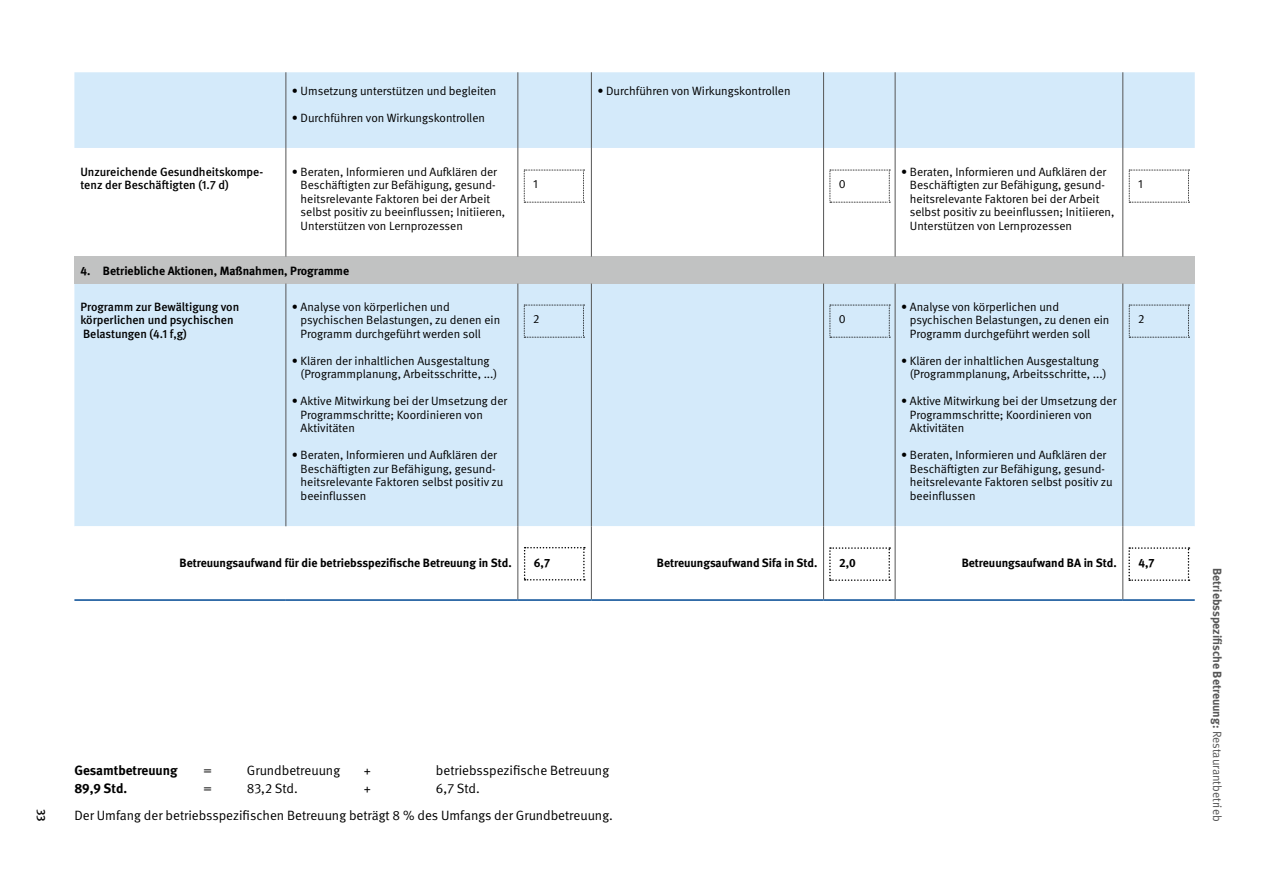
<style>
.page{position:relative;width:1263px;height:893px;background:#fff}
.page>*{position:absolute;margin:0;border:0;box-sizing:border-box;transform-origin:0 0}
.t1{font:13.5px/27px "DGUV Meta";color:#000}
.t2{font:700 13.5px "DGUV Meta";color:#000}
.t3{font:12px/13.5px "DGUV Meta";color:#000}
.t4{font:700 12px "DGUV Meta";color:#000}
.t5{font:500 12px/13.5px "DGUV Meta";color:#000}
.t6{font:700 12px "DGUV Meta";color:#565656}
.s1{font-weight:400}
</style>
<div class="page">
<div style="left:74px;top:72px;width:1121px;height:76px;background:#d4eafa"></div>
<svg style="left:74px;top:148px;width:1121px;height:451px;fill:#d4eafa"></svg>
<div style="left:74px;top:257px;width:1121px;height:27px;background:#c1c2c2"></div>
<hr style="left:285px;top:72px;width:1px;height:76px;background:#565656">
<hr style="left:517px;top:72px;width:1px;height:76px;background:#565656">
<hr style="left:591px;top:72px;width:1px;height:76px;background:#565656">
<hr style="left:823px;top:72px;width:1px;height:76px;background:#565656">
<hr style="left:895px;top:72px;width:1px;height:76px;background:#565656">
<hr style="left:1122px;top:72px;width:1px;height:76px;background:#565656">
<hr style="left:285px;top:148px;width:1px;height:109px;background:#565656">
<hr style="left:517px;top:148px;width:1px;height:109px;background:#565656">
<hr style="left:591px;top:148px;width:1px;height:109px;background:#565656">
<hr style="left:823px;top:148px;width:1px;height:109px;background:#565656">
<hr style="left:895px;top:148px;width:1px;height:109px;background:#565656">
<hr style="left:1122px;top:148px;width:1px;height:109px;background:#565656">
<hr style="left:285px;top:284px;width:1px;height:242px;background:#565656">
<hr style="left:517px;top:284px;width:1px;height:242px;background:#565656">
<hr style="left:591px;top:284px;width:1px;height:242px;background:#565656">
<hr style="left:823px;top:284px;width:1px;height:242px;background:#565656">
<hr style="left:895px;top:284px;width:1px;height:242px;background:#565656">
<hr style="left:1122px;top:284px;width:1px;height:242px;background:#565656">
<hr style="left:517px;top:526px;width:1px;height:73px;background:#565656">
<hr style="left:591px;top:526px;width:1px;height:73px;background:#565656">
<hr style="left:823px;top:526px;width:1px;height:73px;background:#565656">
<hr style="left:895px;top:526px;width:1px;height:73px;background:#565656">
<hr style="left:1122px;top:526px;width:1px;height:73px;background:#565656">
<hr style="left:74px;top:599px;width:212px;height:2px;background:#004993">
<hr style="left:286px;top:599px;width:232px;height:2px;background:#004993">
<hr style="left:518px;top:599px;width:73px;height:2px;background:#004993">
<hr style="left:591px;top:599px;width:232px;height:2px;background:#004993">
<hr style="left:823px;top:599px;width:72px;height:2px;background:#004993">
<hr style="left:895px;top:599px;width:228px;height:2px;background:#004993">
<hr style="left:1123px;top:599px;width:72px;height:2px;background:#004993">
<svg style="left:524px;top:170px;width:60px;height:33px"></svg>
<svg style="left:829px;top:170px;width:61px;height:33px"></svg>
<svg style="left:1129px;top:170px;width:60px;height:33px"></svg>
<svg style="left:524px;top:305px;width:60px;height:33px;background:#cce1f1"></svg>
<svg style="left:829px;top:305px;width:61px;height:33px;background:#cce1f0"></svg>
<svg style="left:1129px;top:305px;width:60px;height:33px;background:#cce1f1"></svg>
<svg style="left:524px;top:547px;width:61px;height:33px"></svg>
<svg style="left:829px;top:547px;width:61px;height:34px"></svg>
<svg style="left:1128px;top:547px;width:61px;height:34px"></svg>
<p class="t3" style="left:292px;top:84px;width:206px">• Umsetzung unterstützen und begleiten</p>
<p class="t3" style="left:292px;top:111px;width:195px">• Durchführen von Wirkungskontrollen</p>
<p class="t5" style="left:80px;top:165px;width:184px">Unzureichende Gesundheitskompe&shy;tenz der Beschäftigten (1.7 d)</p>
<p class="t3" style="left:301px;top:165px;width:206px;text-indent:-9px">• Beraten, Informieren und Aufklären der Beschäftigten zur Befähigung, gesund&shy;heitsrelevante Faktoren bei der Arbeit selbst positiv zu beeinflussen; Initiieren, Unterstützen von Lernprozessen</p>
<p class="t4" style="left:80px;top:263px;width:270px">4. Betriebliche Aktionen, Maßnahmen, Programme</p>
<p class="t5" style="left:80px;top:300px;width:160px">Programm zur Bewältigung von körperlichen und psychischen<br>Belastungen (4.1 f,g)</p>
<p class="t3" style="left:301px;top:300px;width:201px;text-indent:-9px">• Analyse von körperlichen und psychischen Belastungen, zu denen ein<br>Programm durchgeführt werden soll</p>
<p class="t3" style="left:301px;top:354px;width:198px;text-indent:-9px">• Klären der inhaltlichen Ausgestaltung (Programmplanung, Arbeitsschritte, ...)</p>
<p class="t3" style="left:301px;top:394px;width:208px;text-indent:-9px">• Aktive Mitwirkung bei der Umsetzung der<br>Programmschritte; Koordinieren von<br>Aktivitäten</p>
<p class="t3" style="left:301px;top:448px;width:204px;text-indent:-9px">• Beraten, Informieren und Aufklären der Beschäftigten zur Befähigung, gesund&shy;heitsrelevante Faktoren selbst positiv zu beeinflussen</p>
<p class="t3" style="left:597px;top:84px;width:195px">• Durchführen von Wirkungskontrollen</p>
<p class="t3" style="left:533px;top:177px;width:6px">1</p>
<p class="t3" style="left:839px;top:177px;width:8px">0</p>
<p class="t3" style="left:533px;top:312px;width:8px">2</p>
<p class="t3" style="left:839px;top:312px;width:8px">0</p>
<p class="t3" style="left:910px;top:165px;width:206px;text-indent:-9px">• Beraten, Informieren und Aufklären der Beschäftigten zur Befähigung, gesund&shy;heitsrelevante Faktoren bei der Arbeit selbst positiv zu beeinflussen; Initiieren, Unterstützen von Lernprozessen</p>
<p class="t3" style="left:1138px;top:177px;width:6px">1</p>
<p class="t3" style="left:910px;top:300px;width:201px;text-indent:-9px">• Analyse von körperlichen und psychischen Belastungen, zu denen ein<br>Programm durchgeführt werden soll</p>
<p class="t3" style="left:910px;top:354px;width:198px;text-indent:-9px">• Klären der inhaltlichen Ausgestaltung (Programmplanung, Arbeitsschritte, ...)</p>
<p class="t3" style="left:910px;top:394px;width:208px;text-indent:-9px">• Aktive Mitwirkung bei der Umsetzung der<br>Programmschritte; Koordinieren von<br>Aktivitäten</p>
<p class="t3" style="left:910px;top:448px;width:204px;text-indent:-9px">• Beraten, Informieren und Aufklären der Beschäftigten zur Befähigung, gesund&shy;heitsrelevante Faktoren selbst positiv zu beeinflussen</p>
<p class="t3" style="left:1138px;top:312px;width:8px">2</p>
<p class="t4" style="left:180px;top:556px;width:334px">Betreuungsaufwand für die betriebsspezifische Betreuung in Std.</p>
<p class="t4" style="left:534px;top:556px;width:18px">6,7</p>
<p class="t4" style="left:657px;top:556px;width:162px">Betreuungsaufwand Sifa in Std.</p>
<p class="t4" style="left:839px;top:556px;width:18px">2,0</p>
<p class="t4" style="left:962px;top:556px;width:157px">Betreuungsaufwand BA in Std.</p>
<p class="t4" style="left:1138px;top:556px;width:18px">4,7</p>
<p class="t5" style="left:48px;top:808px;width:14px;rotate:90deg">33</p>
<p class="t2" style="left:74px;top:762px;width:105px">Gesamtbetreuung</p>
<p class="t1" style="left:203px;top:757px;width:10px">=</p>
<p class="t1" style="left:247px;top:757px;width:95px">Grundbetreuung</p>
<p class="t1" style="left:364px;top:757px;width:9px">+</p>
<p class="t1" style="left:436px;top:757px;width:175px">betriebsspezifische Betreuung</p>
<p class="t2" style="left:74px;top:780px;width:54px">89,9 Std.</p>
<p class="t1" style="left:203px;top:775px;width:10px">=</p>
<p class="t1" style="left:247px;top:775px;width:52px">83,2 Std.</p>
<p class="t1" style="left:364px;top:775px;width:9px">+</p>
<p class="t1" style="left:74px;top:775px;width:540px;text-indent:362px">6,7 Std.<br>Der Umfang der betriebsspezifischen Betreuung beträgt 8 % des Umfangs der Grundbetreuung.</p>
<p class="t6" style="left:1224px;top:568px;width:255px;rotate:90deg">Betriebsspezifische Betreuung: <span class="s1">Restaurantbetrieb</span></p>
</div>
